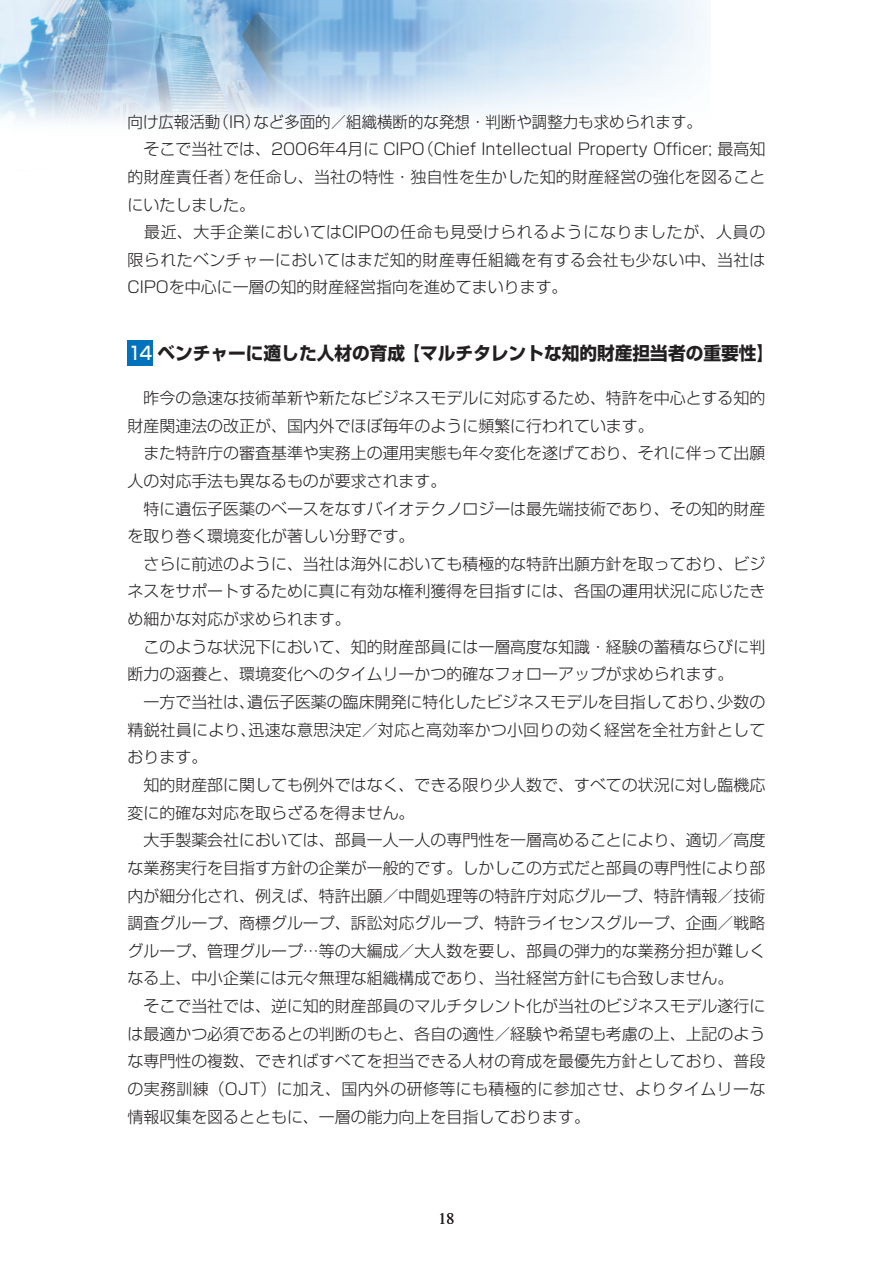
<style>
.page{position:relative;width:893px;height:1263px;background:#fff}
.page>*{position:absolute;margin:0;border:0;box-sizing:border-box;transform-origin:0 0}
.t1{font:700 18px "Shin Go Pro";color:#231f20}
.t2{font:300 15.9px/27.6px "Shin Go Pro";color:#231f20}
.t3{font:15.9px "Times";color:#231f20}
.s1{font-weight:500;color:#fff}
</style>
<div class="page">
<img style="left:0;top:0;width:706px;height:124px">
<div style="left:128px;top:340px;width:25px;height:26px;background:#0072bc"></div>
<p class="t2" style="left:128px;top:106px;width:639px">向け広報活動（IR）など多面的／組織横断的な発想・判断や調整力も求められます。<br>　そこで当社では、2006年4月に CIPO（Chief Intellectual Property Officer; 最高知的財産責任者）を任命し、当社の特性・独自性を生かした知的財産経営の強化を図ることにいたしました。<br>　最近、大手企業においてはCIPOの任命も見受けられるようになりましたが、人員の限られたベンチャーにおいてはまだ知的財産専任組織を有する会社も少ない中、当社はCIPOを中心に一層の知的財産経営指向を進めてまいります。</p>
<p class="t1" style="left:129px;top:339px;width:647px"><span class="s1">14</span> ベンチャーに適した人材の育成【マルチタレントな知的財産担当者の重要性】</p>
<p class="t2" style="left:128px;top:382px;width:639px">　昨今の急速な技術革新や新たなビジネスモデルに対応するため、特許を中心とする知的財産関連法の改正が、国内外でほぼ毎年のように頻繁に行われています。<br>　また特許庁の審査基準や実務上の運用実態も年々変化を遂げており、それに伴って出願人の対応手法も異なるものが要求されます。<br>　特に遺伝子医薬のベースをなすバイオテクノロジーは最先端技術であり、その知的財産を取り巻く環境変化が著しい分野です。<br>　さらに前述のように、当社は海外においても積極的な特許出願方針を取っており、ビジネスをサポートするために真に有効な権利獲得を目指すには、各国の運用状況に応じたきめ細かな対応が求められます。<br>　このような状況下において、知的財産部員には一層高度な知識・経験の蓄積ならびに判断力の涵養と、環境変化へのタイムリーかつ的確なフォローアップが求められます。</p>
<p class="t2" style="left:128px;top:686px;width:639px;text-indent:16px">一方で当社は、遺伝子医薬の臨床開発に特化したビジネスモデルを目指しており、少数の精鋭社員により、迅速な意思決定／対応と高効率かつ小回りの効く経営を全社方針としております。<br>　知的財産部に関しても例外ではなく、できる限り少人数で、すべての状況に対し臨機応変に的確な対応を取らざるを得ません。<br>　大手製薬会社においては、部員一人一人の専門性を一層高めることにより、適切／高度な業務実行を目指す方針の企業が一般的です。しかしこの方式だと部員の専門性により部内が細分化され、例えば、特許出願／中間処理等の特許庁対応グループ、特許情報／技術調査グループ、商標グループ、訴訟対応グループ、特許ライセンスグループ、企画／戦略グループ、管理グループ…等の大編成／大人数を要し、部員の弾力的な業務分担が難しくなる上、中小企業には元々無理な組織構成であり、当社経営方針にも合致しません。<br>　そこで当社では、逆に知的財産部員のマルチタレント化が当社のビジネスモデル遂行には最適かつ必須であるとの判断のもと、各自の適性／経験や希望も考慮の上、上記のような専門性の複数、できればすべてを担当できる人材の育成を最優先方針としており、普段の実務訓練（OJT）に加え、国内外の研修等にも積極的に参加させ、よりタイムリーな情報収集を図るとともに、一層の能力向上を目指しております。</p>
<p class="t3" style="left:438px;top:1204px;width:17px">18</p>
</div>
